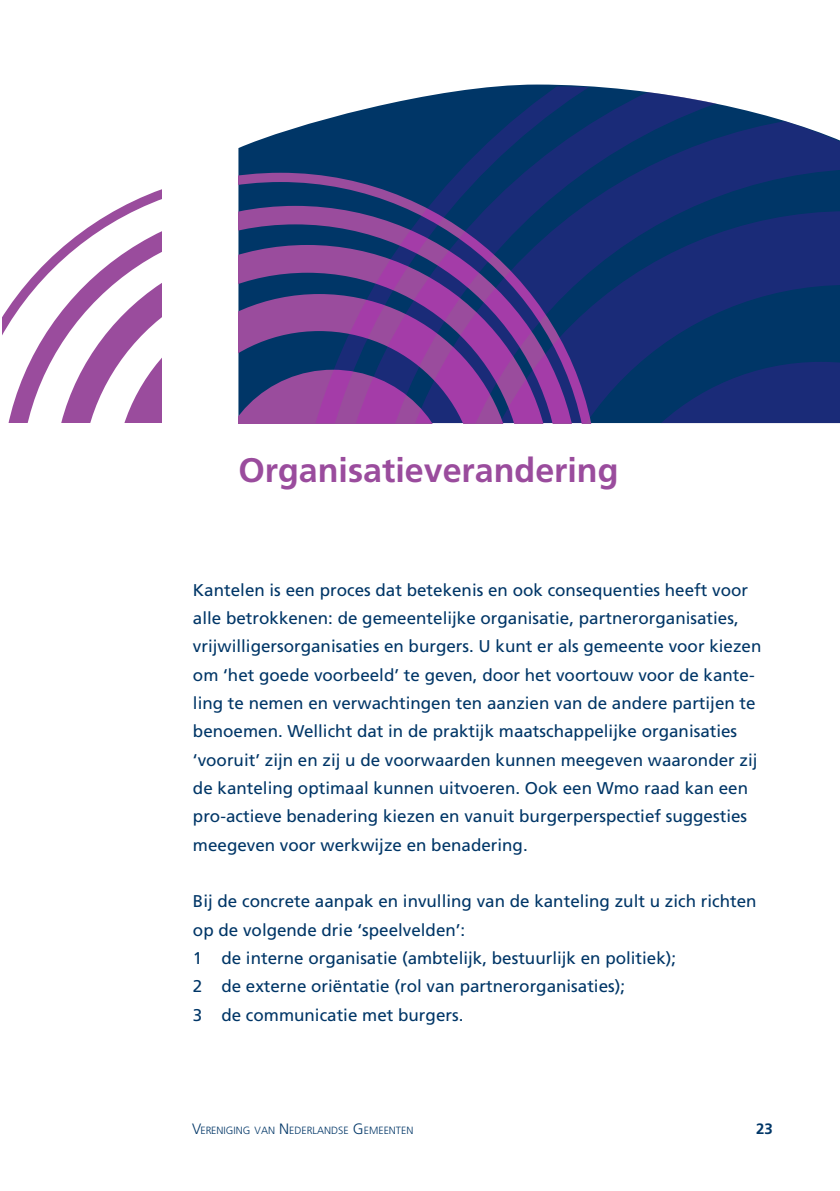
<style>
.page{position:relative;width:840px;height:1191px;background:#fff}
.page>*{position:absolute;margin:0;border:0;box-sizing:border-box;transform-origin:0 0}
.t1{font:700 34px "Frutiger LT Std";color:#9a4c9d}
.t2{font:17px/28.4px "Frutiger LT Std";color:#003667}
.t3{font:700 15px "Frutiger LT Std";color:#003667}
.t4{font:300 10.4px "Frutiger LT Std";color:#003667}
.s1{font-size:15px}
</style>
<div class="page">
<svg style="left:2px;top:189px;width:159px;height:233px"></svg>
<svg style="left:238px;top:85px;width:601px;height:338px;background:#26467e"></svg>
<svg style="left:238px;top:173px;width:359px;height:250px;background:#4e3a85"></svg>
<h1 class="t1" style="left:238px;top:450px;width:381px">Organisatieverandering</h1>
<p class="t2" style="left:193px;top:575px;width:569px">Kantelen is een proces dat betekenis en ook consequenties heeft voor alle betrokkenen: de gemeentelijke organisatie, partnerorganisaties, vrijwilligersorganisaties en burgers. U kunt er als gemeente voor kiezen om ‘het goede voorbeeld’ te geven, door het voortouw voor de kante&shy;ling te nemen en verwachtingen ten aanzien van de andere partijen te benoemen. Wellicht dat in de praktijk maatschappelijke organisaties ‘vooruit’ zijn en zij u de voorwaarden kunnen meegeven waaronder zij de kanteling optimaal kunnen uitvoeren. Ook een Wmo raad kan een pro-actieve benadering kiezen en vanuit burgerperspectief suggesties meegeven voor werkwijze en benadering.</p>
<p class="t2" style="left:193px;top:887px;width:565px">Bij de concrete aanpak en invulling van de kanteling zult u zich richten op de volgende drie ‘speelvelden’:<br>1 de interne organisatie (ambtelijk, bestuurlijk en politiek);<br>2 de externe oriëntatie (rol van partnerorganisaties);<br>3 de communicatie met burgers.</p>
<p class="t4" style="left:192px;top:1124px;width:223px"><span class="s1">V</span>ERENIGING VAN <span class="s1">N</span> EDERLANDSE <span class="s1">G</span> EMEENTEN</p>
<p class="t3" style="left:755px;top:1120px;width:18px">23</p>
</div>
